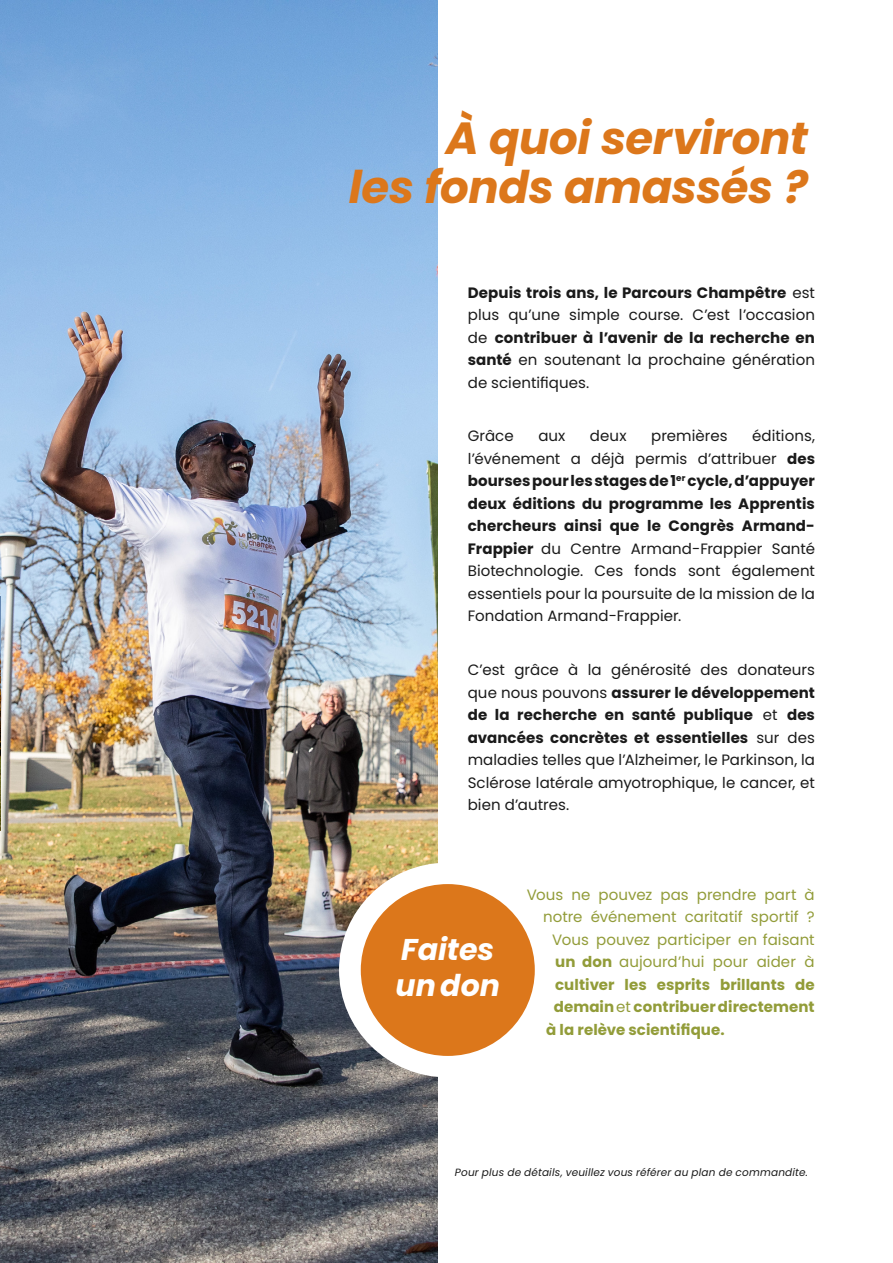
<style>
.page{position:relative;width:893px;height:1263px;background:#fff}
.page>*{position:absolute;margin:0;border:0;box-sizing:border-box;transform-origin:0 0}
.t1{font:italic 700 45px/49.2px "Poppins";letter-spacing:-.01em;color:#dc771b;text-align:right}
.t2{font:italic 700 30px/36px "Poppins";color:#fff}
.t3{font:15px/22.5px "Poppins";letter-spacing:.005em;color:#1a1a1a;text-align:justify}
.t4{font:15px "Poppins";letter-spacing:.005em;color:#929c39}
.t5{font:700 15px "Poppins";letter-spacing:.005em;color:#929c39}
.t6{font:italic 10.5px "Poppins";letter-spacing:.015em;color:#1a1a1a}
.s1{font-weight:700}
.s2{font-weight:400}
</style>
<div class="page">
<img style="left:0;top:0;width:438px;height:1263px">
<div style="left:339px;top:862px;width:217px;height:215px;background:#fff;border-radius:50%"></div>
<div style="left:361px;top:884px;width:174px;height:172px;background:#dc771b;border-radius:50%"></div>
<img style="left:0;top:597px;width:1px;height:234px">
<h1 class="t1" style="left:349px;top:113px;width:461px">À quoi serviront<br>les fonds amassés ?</h1>
<p class="t3" style="left:468px;top:281px;width:349px"><span class="s1">Depuis trois ans, le Parcours Champêtre</span> est plus qu’une simple course. C’est l’occasion de <span class="s1">contribuer à l’avenir de la recherche en santé</span> en soutenant la prochaine génération de scientifiques.</p>
<p class="t3" style="left:468px;top:425px;width:47px">Grâce</p>
<p class="t3" style="left:538px;top:425px;width:29px">aux</p>
<p class="t3" style="left:590px;top:425px;width:38px">deux</p>
<p class="t3" style="left:651px;top:425px;width:78px">premières</p>
<p class="t3" style="left:468px;top:425px;width:349px;text-indent:284px">éditions, l’événement a déjà permis d’attribuer <span class="s1">des bourses pour les stages de 1</span><sup>er</sup> <span class="s1">cycle, d’appuyer deux éditions du programme les Apprentis chercheurs ainsi que le Congrès Armand-Frappier</span> du Centre Armand-Frappier Santé Biotechnologie. Ces fonds sont également essentiels pour la poursuite de la mission de la Fondation Armand-Frappier.</p>
<p class="t3" style="left:468px;top:658px;width:349px">C’est grâce à la générosité des donateurs que nous pouvons <span class="s1">assurer le développement de la recherche en santé publique</span> et <span class="s1">des avancées concrètes et essentielles</span> sur des maladies telles que l’Alzheimer, le Parkinson, la Sclérose latérale amyotrophique, le cancer, et bien d’autres.</p>
<h2 class="t2" style="left:396px;top:932px;width:106px">Faites un don</h2>
<p class="t4" style="left:527px;top:886px;width:290px">Vous ne pouvez pas prendre part à</p>
<p class="t4" style="left:543px;top:908px;width:273px">notre événement caritatif sportif ?</p>
<p class="t4" style="left:552px;top:931px;width:264px">Vous pouvez participer en faisant</p>
<p class="t4" style="left:555px;top:953px;width:261px"><span class="s1">un don</span> aujourd’hui pour aider à</p>
<p class="t5" style="left:555px;top:976px;width:261px">cultiver les esprits brillants de</p>
<p class="t5" style="left:554px;top:998px;width:262px">demain <span class="s2">et</span> contribuer directement</p>
<p class="t5" style="left:546px;top:1021px;width:180px">à la relève scientifique.</p>
<p class="t6" style="left:455px;top:1166px;width:354px">Pour plus de détails, veuillez vous référer au plan de commandite.</p>
</div>
